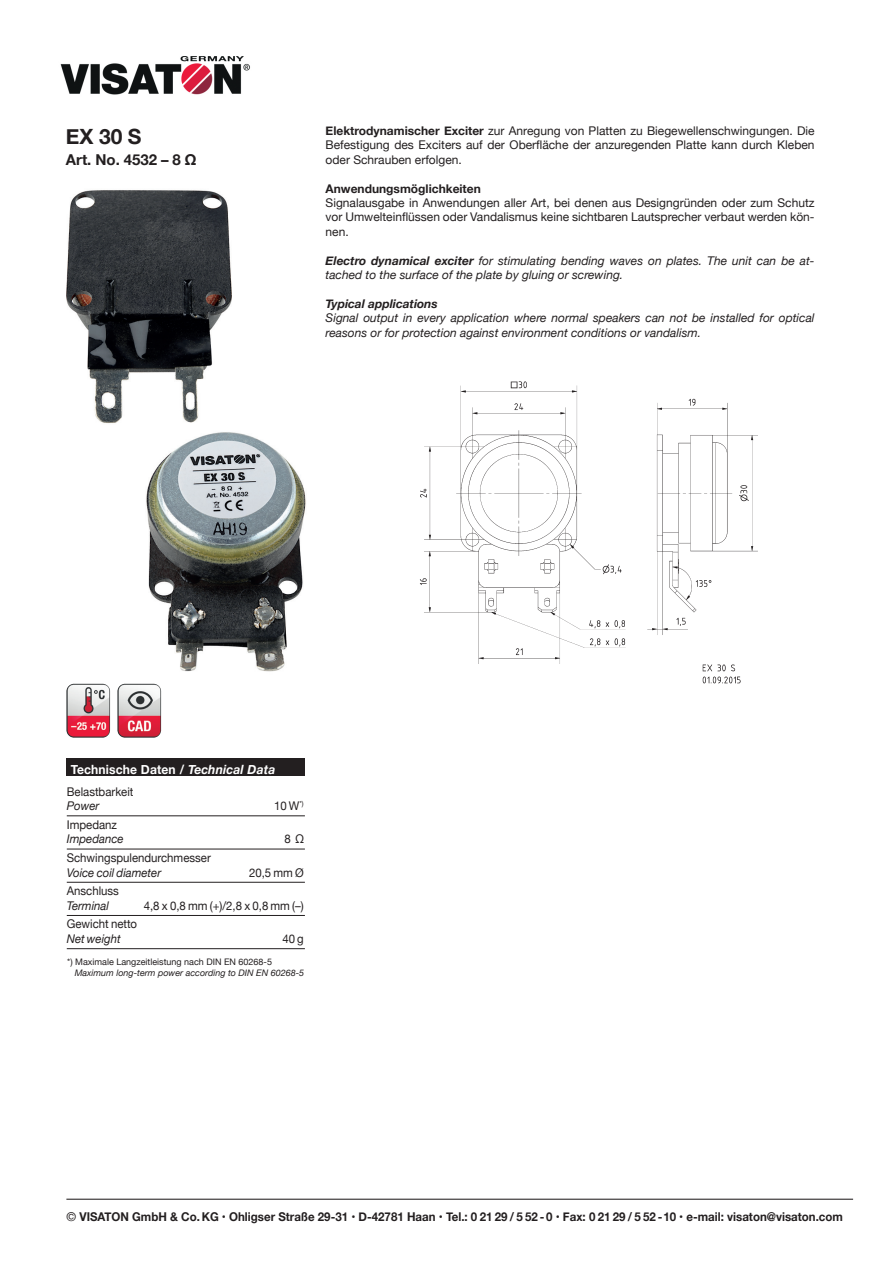
<style>
.page{position:relative;width:893px;height:1263px;background:#fff}
.page>*{position:absolute;margin:0;border:0;box-sizing:border-box;transform-origin:0 0}
.t1{font:700 21px "Helvetica Neue";color:#231f20}
.t2{font:700 15px "Helvetica Neue";color:#231f20}
.t3{font:700 12.75px "Helvetica Neue";letter-spacing:.01em;color:#fff;scale:.95 1}
.t4{font:700 12.15px "Helvetica Neue";color:#231f20;scale:.95 1}
.t5{font:12px/14.4px "Helvetica Neue";color:#231f20;text-align:justify}
.t6{font:italic 12px/14.4px "Helvetica Neue";color:#231f20}
.t7{font:12px "Helvetica Neue";color:#231f20;scale:.95 1}
.t8{font:italic 12px "Helvetica Neue";color:#231f20;scale:.95 1}
.t9{font:700 12px "Helvetica Neue";color:#231f20}
.t10{font:italic 700 12px "Helvetica Neue";color:#231f20}
.t11{font:italic 9px "Helvetica Neue";color:#231f20}
.t12{font:9px "Helvetica Neue";color:#231f20}
.s1{font-weight:700}
.s2{font-style:italic}
.s3{font-weight:400}
</style>
<div class="page">
<img style="left:60px;top:56px;width:190px;height:39px">
<img style="left:419px;top:381px;width:339px;height:303px">
<img style="left:66px;top:190px;width:166px;height:234px">
<img style="left:128px;top:432px;width:178px;height:252px">
<div style="left:67px;top:758px;width:238px;height:17px;background:#231f20"></div>
<hr style="left:67px;top:815px;width:238px;height:1px;background:#231f20">
<hr style="left:67px;top:849px;width:238px;height:1px;background:#231f20">
<hr style="left:67px;top:882px;width:238px;height:1px;background:#231f20">
<hr style="left:67px;top:915px;width:238px;height:1px;background:#231f20">
<hr style="left:67px;top:948px;width:238px;height:1px;background:#231f20">
<img style="left:66px;top:684px;width:44px;height:54px">
<img style="left:117px;top:684px;width:44px;height:54px">
<hr style="left:66px;top:1199px;width:787px;height:1px;background:#231f20">
<h1 class="t1" style="left:66px;top:120px;width:77px">EX 30 S</h1>
<p class="t2" style="left:66px;top:148px;width:132px">Art. No. 4532 – 8 Ω</p>
<p class="t5" style="left:326px;top:124px;width:490px"><span class="s1">Elektrodynamischer Exciter</span> zur Anregung von Platten zu Biegewellenschwingungen. Die Befestigung des Exciters auf der Oberfläche der anzuregenden Platte kann durch Kleben oder Schrauben erfolgen.</p>
<p class="t9" style="left:326px;top:179px;width:157px">Anwendungsmöglichkeiten</p>
<p class="t5" style="left:326px;top:196px;width:490px">Signalausgabe in Anwendungen aller Art, bei denen aus Designgründen oder zum Schutz vor Umwelteinflüssen oder Vandalismus keine sichtbaren Lautsprecher verbaut werden kön&shy;nen.</p>
<p class="t6" style="left:326px;top:254px;width:490px"><span class="s1">Electro dynamical exciter</span> for stimulating bending waves on plates. The unit can be at&shy;tached to the surface of the plate by gluing or screwing.</p>
<p class="t10" style="left:326px;top:294px;width:114px">Typical applications</p>
<p class="t6" style="left:326px;top:311px;width:490px">Signal output in every application where normal speakers can not be installed for optical reasons or for protection against environment conditions or vandalism.</p>
<p class="t3" style="left:71px;top:759px;width:217px">Technische Daten / <span class="s2">Technical Data</span></p>
<p class="t7" style="left:67px;top:783px;width:72px">Belastbarkeit</p>
<p class="t8" style="left:67px;top:797px;width:36px">Power</p>
<p class="t7" style="left:274px;top:797px;width:33px">10 W<sup>*)</sup></p>
<p class="t7" style="left:67px;top:816px;width:54px">Impedanz</p>
<p class="t8" style="left:67px;top:830px;width:61px">Impedance</p>
<p class="t7" style="left:285px;top:830px;width:22px">8 Ω</p>
<p class="t7" style="left:67px;top:849px;width:153px">Schwingspulendurchmesser</p>
<p class="t8" style="left:67px;top:863px;width:101px">Voice coil diameter</p>
<p class="t7" style="left:249px;top:863px;width:59px">20,5 mm Ø</p>
<p class="t7" style="left:67px;top:882px;width:56px">Anschluss</p>
<p class="t8" style="left:67px;top:897px;width:46px">Terminal</p>
<p class="t7" style="left:144px;top:897px;width:170px">4,8 x 0,8 mm (+)/2,8 x 0,8 mm (–)</p>
<p class="t7" style="left:67px;top:915px;width:76px">Gewicht netto</p>
<p class="t8" style="left:67px;top:930px;width:58px">Net weight</p>
<p class="t7" style="left:282px;top:930px;width:24px">40 g</p>
<p class="t12" style="left:67px;top:955px;width:206px">*) Maximale Langzeitleistung nach DIN EN 60268-5</p>
<p class="t11" style="left:75px;top:966px;width:231px">Maximum long-term power according to DIN EN 60268-5</p>
<p class="t4" style="left:66px;top:1207px;width:819px"><span class="s3">©</span> VISATON GmbH &amp; Co. KG • Ohligser Straße 29-31 • D-42781 Haan • Tel.: 0 21 29 / 5 52- 0 • Fax: 0 21 29 / 5 52 -10 • e-mail: visaton@visaton.com</p>
</div>
